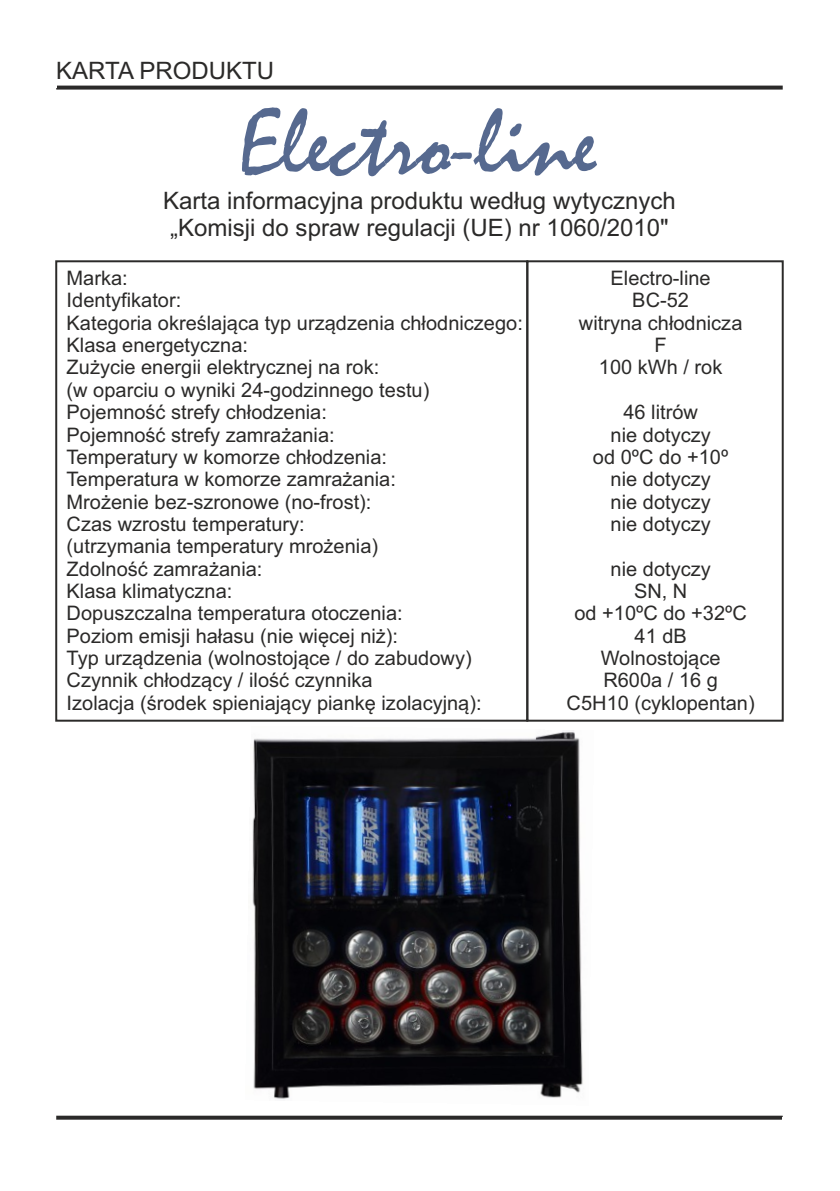
<style>
.page{position:relative;width:840px;height:1191px;background:#fff}
.page>*{position:absolute;margin:0;border:0;box-sizing:border-box;transform-origin:0 0}
.t1{font:96px "Mistral";color:#56698f}
.t2{font:24px/26.8px "Arial";color:#2b2a29}
.t3{font:20px/22.4px "Arial";color:#2b2a29;text-align:center}
</style>
<div class="page">
<svg style="left:56px;top:1115px;width:726px;height:4px;background:#4f4e4d"></svg>
<div style="left:55px;top:260px;width:473px;height:461px;border:2px solid #2b2a29"></div>
<div style="left:526px;top:260px;width:257px;height:461px;border:2px solid #2b2a29"></div>
<svg style="left:56px;top:86px;width:726px;height:4px;background:#403f3f"></svg>
<img style="left:252px;top:730px;width:331px;height:369px">
<div style="left:0;top:0;width:57px;height:88px;background:#fff"></div>
<p class="t2" style="left:56px;top:59px;width:219px">KARTA PRODUKTU</p>
<h1 class="t1" style="left:239px;top:112px;width:359px">Electro-line</h1>
<p class="t2" style="left:163px;top:190px;width:514px">Karta informacyjna produktu według wytycznych „Komisji do spraw regulacji (UE) nr 1060/2010"</p>
<p class="t3" style="left:67px;top:269px;width:457px;text-align:left">Marka:<br>Identyfikator:<br>Kategoria określająca typ urządzenia chłodniczego:<br>Klasa energetyczna:<br>Zużycie energii elektrycznej na rok:<br>(w oparciu o wyniki 24-godzinnego testu)<br>Pojemność strefy chłodzenia:<br>Pojemność strefy zamrażania:<br>Temperatury w komorze chłodzenia:<br>Temperatura w komorze zamrażania:<br>Mrożenie bez-szronowe (no-frost):<br>Czas wzrostu temperatury:<br>(utrzymania temperatury mrożenia)<br>Zdolność zamrażania:<br>Klasa klimatyczna:<br>Dopuszczalna temperatura otoczenia:<br>Poziom emisji hałasu (nie więcej niż):<br>Typ urządzenia (wolnostojące / do zabudowy)<br>Czynnik chłodzący / ilość czynnika<br>Izolacja (środek spieniający piankę izolacyjną):</p>
<p class="t3" style="left:578px;top:269px;width:165px">Electro-line<br>BC-52<br>witryna chłodnicza<br>F<br>100 kWh / rok</p>
<p class="t3" style="left:592px;top:403px;width:137px">46 litrów<br>nie dotyczy<br>od 0ºC do +10º nie dotyczy<br>nie dotyczy<br>nie dotyczy</p>
<p class="t3" style="left:566px;top:559px;width:189px">nie dotyczy<br>SN, N<br>od +10ºC do +32ºC<br>41 dB<br>Wolnostojące<br>R600a / 16 g<br>C5H10 (cyklopentan)</p>
</div>
